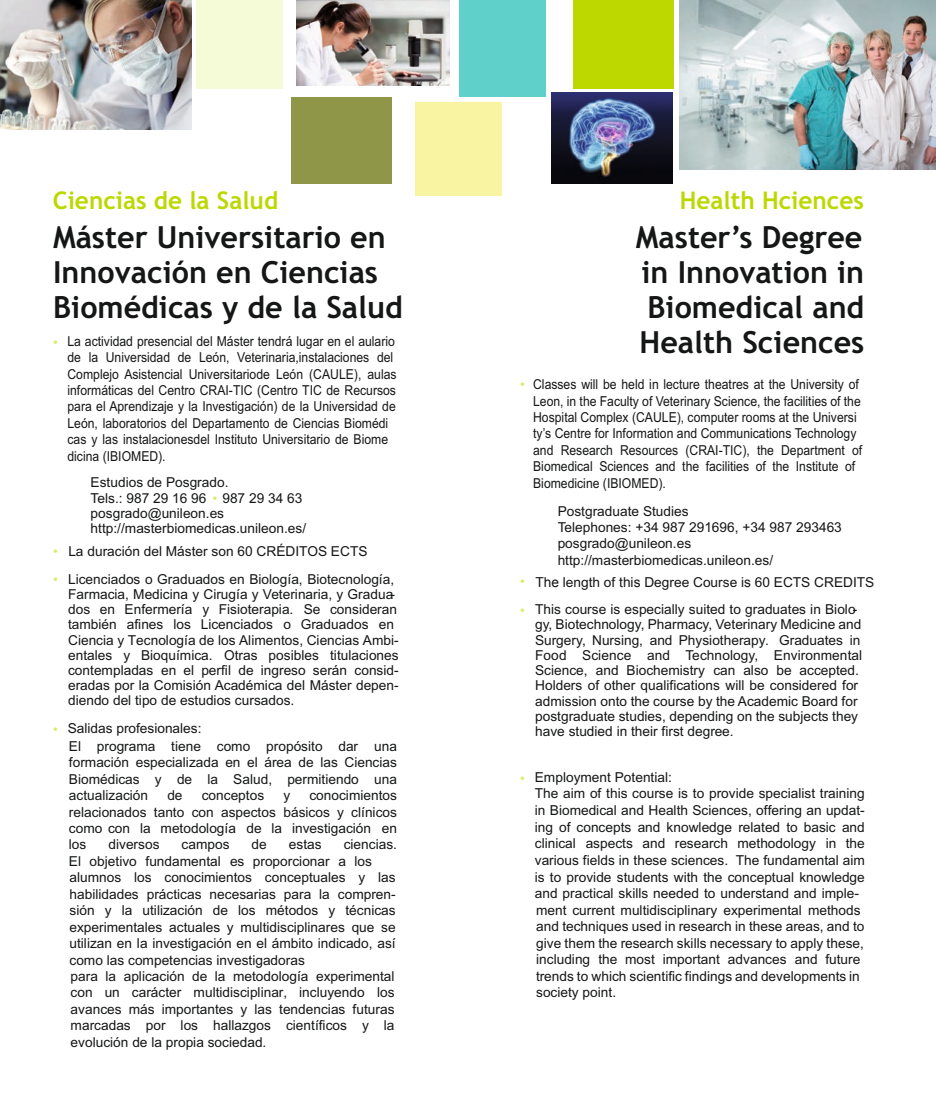
<style>
.page{position:relative;width:936px;height:1106px;background:#fff}
.page>*{position:absolute;margin:0;border:0;box-sizing:border-box;transform-origin:0 0}
.t1{font:700 30.45px/35.1px "Trebuchet MS";color:#151616}
.t2{font:700 24.3px "Trebuchet MS";color:#bcd800}
.t3{font:13.65px/16.5px "Arial";color:#151616}
.t4{font:13.65px/16.5px "Arial";color:#151616;scale:.89 1}
.t5{font:13.65px "Arial";color:#daea65}
</style>
<div class="page">
<div style="left:291px;top:97px;width:100px;height:86px;background:#909648"></div>
<div style="left:573px;top:0;width:100px;height:88px;background:#bcd800"></div>
<div style="left:196px;top:0;width:86px;height:88px;background:#f5fbd6"></div>
<div style="left:416px;top:102px;width:86px;height:94px;background:#f8f4a1"></div>
<div style="left:459px;top:0;width:86px;height:97px;background:#5fd1ca"></div>
<img style="left:552px;top:93px;width:120px;height:90px">
<img style="left:296px;top:0;width:154px;height:85px">
<img style="left:679px;top:0;width:255px;height:170px">
<img style="left:0;top:0;width:192px;height:130px">
<h2 class="t2" style="left:53px;top:191px;width:227px">Ciencias de la Salud</h2>
<h1 class="t1" style="left:53px;top:222px;width:351px">Máster Universitario en<br>Innovación en Ciencias<br>Biomédicas y de la Salud</h1>
<p class="t5" style="left:53px;top:337px;width:6px">•</p>
<p class="t5" style="left:53px;top:546px;width:6px">•</p>
<p class="t5" style="left:53px;top:574px;width:6px">•</p>
<p class="t5" style="left:53px;top:723px;width:6px">•</p>
<p class="t4" style="left:67px;top:334px;width:371px">La actividad presencial del Máster tendrá lugar en el aulario de la Universidad de León, Veterinaria,instalaciones del Complejo Asistencial Universitariode León (CAULE), aulas informáticas del Centro CRAI-TIC (Centro TIC de Recursos para el Aprendizaje y la Investigación) de la Universidad de León, laboratorios del Departamento de Ciencias Biomédi cas y las instalacionesdel Instituto Universitario de Biome dicina (IBIOMED).</p>
<p class="t3" style="left:91px;top:475px;width:139px">Estudios de Posgrado.</p>
<p class="t3" style="left:68px;top:518px;width:300px;line-height:22.5px;text-indent:22px">http://masterbiomedicas.unileon.es/<br>La duración del Máster son 60 CRÉDITOS ECTS</p>
<p class="t3" style="left:68px;top:572px;width:332px;line-height:15.1px">Licenciados o Graduados en Biología, Biotecnología, Farmacia, Medicina y Cirugía y Veterinaria, y Gradua&shy;dos en Enfermería y Fisioterapia. Se consideran también afines los Licenciados o Graduados en Ciencia y Tecnología de los Alimentos, Ciencias Ambi&shy;entales y Bioquímica. Otras posibles titulaciones contempladas en el perfil de ingreso serán consid&shy;eradas por la Comisión Académica del Máster depen&shy;diendo del tipo de estudios cursados.</p>
<p class="t3" style="left:69px;top:739px;width:329px;text-align:justify">El programa tiene como propósito dar una formación especializada en el área de las Ciencias Biomédicas y de la Salud, permitiendo una actualización</p>
<p class="t3" style="left:91px;top:492px;width:213px;line-height:15.1px">Tels.: 987 29 16 96 987 29 34 63 posgrado@unileon.es</p>
<p class="t5" style="left:212px;top:493px;width:6px">•</p>
<p class="t3" style="left:68px;top:721px;width:135px">Salidas profesionales:</p>
<p class="t3" style="left:69px;top:788px;width:329px;text-align:justify;text-indent:240px">conocimientos relacionados tanto con aspectos básicos y clínicos como con la metodología de la investigación en los</p>
<p class="t3" style="left:167px;top:788px;width:17px">de</p>
<p class="t3" style="left:202px;top:788px;width:64px">conceptos</p>
<p class="t3" style="left:283px;top:788px;width:8px">y</p>
<p class="t3" style="left:69px;top:837px;width:329px;text-indent:275px">ciencias.<br>El objetivo fundamental es proporcionar a los alumnos los conocimientos conceptuales y las habilidades prácticas necesarias para la compren&shy;sión y la utilización de los métodos y técnicas experimentales actuales y multidisciplinares que se utilizan en la investigación en el ámbito indicado, así como las competencias investigadoras<br>para la aplicación de la metodología experimental con un carácter multidisciplinar, incluyendo los avances más importantes y las tendencias futuras marcadas por los hallazgos científicos y la evolución de la propia sociedad.</p>
<p class="t3" style="left:108px;top:837px;width:53px">diversos</p>
<p class="t3" style="left:181px;top:837px;width:49px">campos</p>
<p class="t3" style="left:251px;top:837px;width:17px">de</p>
<p class="t3" style="left:289px;top:837px;width:34px">estas</p>
<h2 class="t2" style="left:679px;top:191px;width:186px">Health Hciences</h2>
<h1 class="t1" style="left:636px;top:222px;width:228px">Master’s Degree</h1>
<h1 class="t1" style="left:639px;top:258px;width:226px;text-align:justify">in Innovation in Biomedical and Health Sciences</h1>
<p class="t5" style="left:520px;top:379px;width:6px">•</p>
<p class="t5" style="left:520px;top:576px;width:6px">•</p>
<p class="t5" style="left:520px;top:605px;width:6px">•</p>
<p class="t5" style="left:520px;top:772px;width:6px">•</p>
<p class="t4" style="left:533px;top:377px;width:371px">Classes will be held in lecture theatres at the University of Leon, in the Faculty of Veterinary Science, the facilities of the Hospital Complex (CAULE), computer rooms at the Universi ty’s Centre for Information and Communications Technology and Research Resources (CRAI-TIC), the Department of Biomedical Sciences and the facilities of the Institute of Biomedicine (IBIOMED).</p>
<p class="t3" style="left:557px;top:504px;width:132px">Postgraduate Studies</p>
<p class="t3" style="left:557px;top:520px;width:286px">Telephones: +34 987 291696, +34 987 293463 posgrado@unileon.es http://masterbiomedicas.unileon.es/</p>
<p class="t3" style="left:535px;top:568px;width:341px;line-height:27.5px">The length of this Degree Course is 60 ECTS CREDITS<br>This course is especially suited to graduates in Biolo-</p>
<p class="t3" style="left:535px;top:618px;width:328px;line-height:15.1px">gy, Biotechnology, Pharmacy, Veterinary Medicine and Surgery, Nursing, and Physiotherapy. Graduates in Food Science and Technology, Environmental Science, and Biochemistry can also be accepted.<br>Holders of other qualifications will be considered for admission onto the course by the Academic Board for postgraduate studies, depending on the subjects they have studied in their first degree.</p>
<p class="t3" style="left:534px;top:770px;width:331px">Employment Potential:<br>The aim of this course is to provide specialist training in Biomedical and Health Sciences, offering an updat&shy;ing of concepts and knowledge related to basic and clinical aspects and research methodology in the various fields in these sciences. The fundamental aim is to provide students with the conceptual knowledge and practical skills needed to understand and imple&shy;ment current multidisciplinary experimental methods and techniques used in research in these areas, and to give them the research skills necessary to apply these, including the most important advances and future trends to which scientific findings and developments in society point.</p>
</div>
